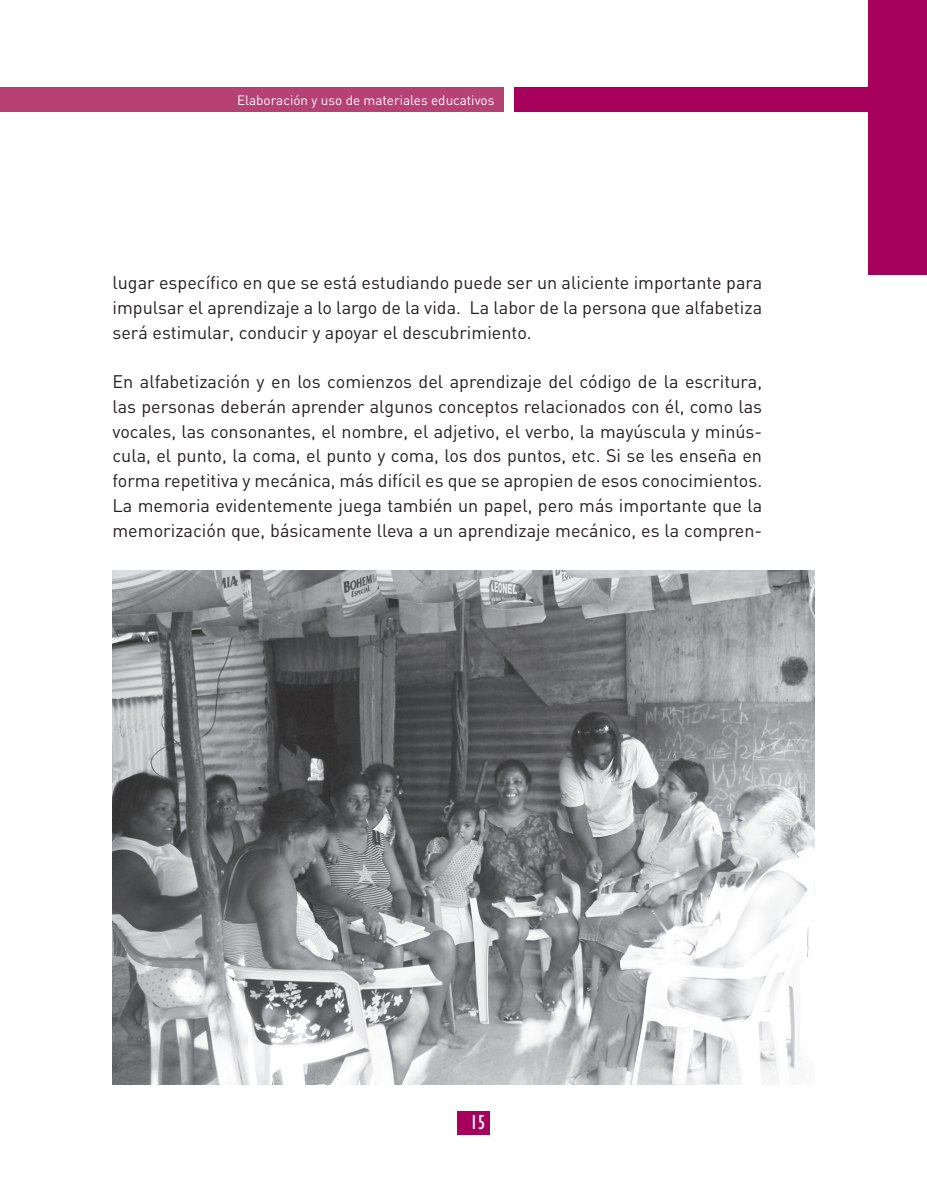
<style>
.page{position:relative;width:927px;height:1197px;background:#fff}
.page>*{position:absolute;margin:0;border:0;box-sizing:border-box;transform-origin:0 0}
.t1{font:condensed 21px "Gill Sans";color:#fff}
.t2{font:18px/24.8px "DIN";color:#231f20;text-align:justify}
.t3{font:13.5px "DIN";color:#fff}
</style>
<div class="page">
<hr style="left:0;top:87px;width:4px;height:25px;background:#b74175">
<div style="left:458px;top:1112px;width:32px;height:23px;background:#a8015b"></div>
<div style="left:868px;top:0;width:59px;height:274px;background:#a8015b"></div>
<div style="left:514px;top:87px;width:408px;height:25px;background:#a8015b"></div>
<div style="left:4px;top:88px;width:500px;height:24px;background:#b74175"></div>
<img style="left:113px;top:570px;width:701px;height:514px">
<p class="t3" style="left:237px;top:92px;width:259px">Elaboración y uso de materiales educativos</p>
<p class="t2" style="left:112px;top:270px;width:651px">lugar específico en que se está estudiando puede ser un aliciente importante para impulsar el aprendizaje a lo largo de la vida. La labor de la persona que alfabetiza será estimular, conducir y apoyar el descubrimiento.</p>
<p class="t2" style="left:112px;top:369px;width:651px">En alfabetización y en los comienzos del aprendizaje del código de la escritura, las personas deberán aprender algunos conceptos relacionados con él, como las vocales, las consonantes, el nombre, el adjetivo, el verbo, la mayúscula y minús&shy;cula, el punto, la coma, el punto y coma, los dos puntos, etc. Si se les enseña en forma repetitiva y mecánica, más difícil es que se apropien de esos conocimientos.<br>La memoria evidentemente juega también un papel, pero más importante que la memorización que, básicamente lleva a un aprendizaje mecánico, es la compren-</p>
<p class="t1" style="left:470px;top:1111px;width:17px">15</p>
</div>
